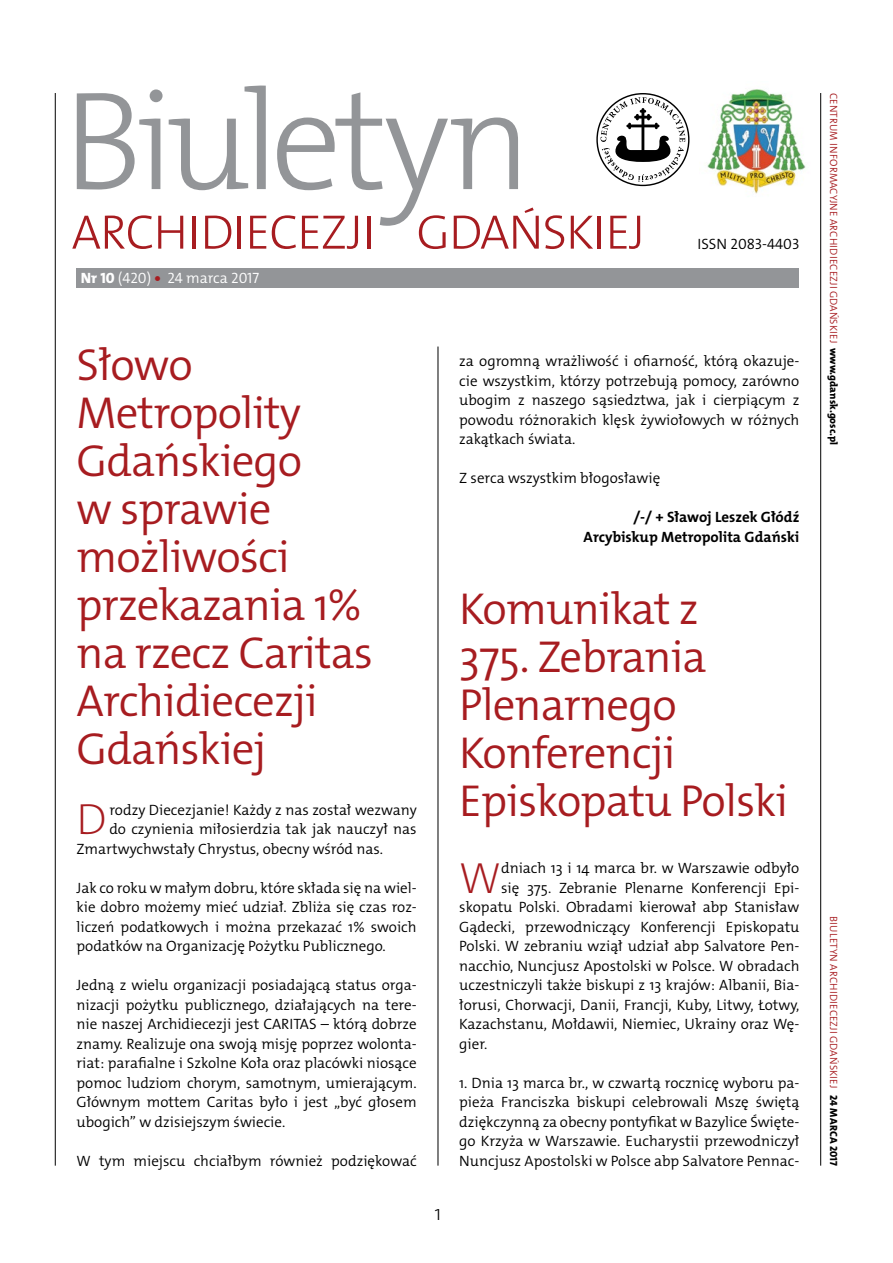
<style>
.page{position:relative;width:893px;height:1263px;background:#fff}
.page>*{position:absolute;margin:0;border:0;box-sizing:border-box;transform-origin:0 0}
.t1{font:45px/48px "The Mix HP4 Se Lig";letter-spacing:-.02em;color:#a71c20}
.t2{font:43.95px "The Mix HP2 Ex Lig";color:#a71c20}
.t3{font:21px "The Mix HP2 Ex Lig";color:#000}
.t4{font:15px/19.5px "The Mix HP4 Se Lig";color:#000;text-align:justify}
.t5{font:15px/19.5px "The Mix HP7 Bld";color:#000;text-align:right}
.t6{font:15px "The Mix HP4 Se Lig";color:#fff}
.t7{font:10.5px "The Mix HP4 Se Lig";letter-spacing:.015em;color:#a71c20}
.s1{font-family:"The Mix HP8 Ex Bld"}
.s2{font-family:"The Mix HP8 Ex Bld";color:#a71c20}
.s3{font-family:"The Mix HP8 Ex Bld";color:#000}
</style>
<div class="page">
<hr style="left:55px;top:93px;width:1px;height:1073px;background:#000">
<hr style="left:438px;top:347px;width:1px;height:819px;background:#000">
<hr style="left:820px;top:93px;width:1px;height:1073px;background:#000">
<svg style="left:77px;top:89px;width:86px;height:100px"></svg>
<svg style="left:169px;top:85px;width:97px;height:105px"></svg>
<svg style="left:72px;top:215px;width:80px;height:34px"></svg>
<svg style="left:158px;top:216px;width:25px;height:33px"></svg>
<hr style="left:193px;top:216px;width:3px;height:33px;background:#a71c20">
<svg style="left:205px;top:216px;width:26px;height:33px"></svg>
<hr style="left:238px;top:216px;width:3px;height:33px;background:#a71c20">
<svg style="left:250px;top:216px;width:16px;height:33px"></svg>
<svg style="left:272px;top:92px;width:267px;height:157px"></svg>
<svg style="left:545px;top:215px;width:19px;height:34px"></svg>
<svg style="left:571px;top:216px;width:22px;height:33px"></svg>
<hr style="left:598px;top:216px;width:3px;height:33px;background:#a71c20">
<svg style="left:610px;top:216px;width:30px;height:33px"></svg>
<img style="left:707px;top:89px;width:99px;height:105px">
<svg style="left:596px;top:93px;width:93px;height:93px"></svg>
<div style="left:77px;top:268px;width:722px;height:20px;background:#939598"></div>
<p class="t6" style="left:81px;top:268px;width:180px"><span class="s1">Nr 10</span> (420) <span class="s2">•</span> 24 marca 2017</p>
<p class="t4" style="left:697px;top:234px;width:103px">ISSN 2083-4403</p>
<h1 class="t1" style="left:77px;top:341px;width:298px">Słowo<br>Metropolity<br>Gdańskiego<br>w sprawie możliwości przekazania 1% na rzecz Caritas<br>Archidiecezji<br>Gdańskiej</h1>
<h2 class="t2" style="left:77px;top:791px;width:32px">D</h2>
<p class="t4" style="left:109px;top:800px;width:309px">rodzy Diecezjanie! Każdy z nas został wezwany</p>
<p class="t4" style="left:109px;top:819px;width:309px">do czynienia miłosierdzia tak jak nauczył nas</p>
<p class="t4" style="left:77px;top:839px;width:308px">Zmartwychwstały Chrystus, obecny wśród nas.</p>
<p class="t4" style="left:77px;top:878px;width:342px">Jak co roku w małym dobru, które składa się na wiel&shy;kie dobro możemy mieć udział. Zbliża się czas roz&shy;liczeń podatkowych i można przekazać 1% swoich podatków na Organizację Pożytku Publicznego.</p>
<p class="t4" style="left:77px;top:975px;width:342px">Jedną z wielu organizacji posiadającą status orga&shy;nizacji pożytku publicznego, działających na tere&shy;nie naszej Archidiecezji jest CARITAS – którą dobrze znamy. Realizuje ona swoją misję poprzez wolonta&shy;riat: parafialne i Szkolne Koła oraz placówki niosące pomoc ludziom chorym, samotnym, umierającym.<br>Głównym mottem Caritas było i jest „być głosem ubogich” w dzisiejszym świecie.</p>
<p class="t4" style="left:77px;top:1151px;width:342px">W tym miejscu chciałbym również podziękować</p>
<h3 class="t3" style="left:434px;top:1199px;width:9px">1</h3>
<p class="t4" style="left:459px;top:351px;width:342px">za ogromną wrażliwość i ofiarność, którą okazuje&shy;cie wszystkim, którzy potrzebują pomocy, zarówno ubogim z naszego sąsiedztwa, jak i cierpiącym z powodu różnorakich klęsk żywiołowych w różnych zakątkach świata.</p>
<p class="t4" style="left:459px;top:468px;width:202px">Z serca wszystkim błogosławię</p>
<p class="t5" style="left:584px;top:507px;width:217px">/-/ + Sławoj Leszek Głódź<br>Arcybiskup Metropolita Gdański</p>
<h1 class="t1" style="left:459px;top:585px;width:330px">Komunikat z<br>375. Zebrania<br>Plenarnego<br>Konferencji<br>Episkopatu Polski</h1>
<h2 class="t2" style="left:459px;top:849px;width:43px">W</h2>
<p class="t4" style="left:501px;top:858px;width:300px">dniach 13 i 14 marca br. w Warszawie odbyło</p>
<p class="t4" style="left:501px;top:878px;width:300px">się 375. Zebranie Plenarne Konferencji Epi-</p>
<p class="t4" style="left:459px;top:897px;width:342px">skopatu Polski. Obradami kierował abp Stanisław</p>
<p class="t4" style="left:459px;top:917px;width:342px">Gądecki, przewodniczący Konferencji Episkopatu</p>
<p class="t4" style="left:459px;top:936px;width:342px">Polski. W zebraniu wziął udział abp Salvatore Pen-</p>
<p class="t4" style="left:459px;top:956px;width:342px">nacchio, Nuncjusz Apostolski w Polsce. W obradach</p>
<p class="t4" style="left:459px;top:975px;width:342px">uczestniczyli także biskupi z 13 krajów: Albanii, Bia-</p>
<p class="t4" style="left:459px;top:995px;width:342px">łorusi, Chorwacji, Danii, Francji, Kuby, Litwy, Łotwy,</p>
<p class="t4" style="left:459px;top:1014px;width:342px">Kazachstanu, Mołdawii, Niemiec, Ukrainy oraz Wę-</p>
<p class="t4" style="left:459px;top:1034px;width:30px">gier.</p>
<p class="t4" style="left:459px;top:1073px;width:342px">1. Dnia 13 marca br., w czwartą rocznicę wyboru pa&shy;pieża Franciszka biskupi celebrowali Mszę świętą dziękczynną za obecny pontyfikat w Bazylice Święte&shy;go Krzyża w Warszawie. Eucharystii przewodniczył Nuncjusz Apostolski w Polsce abp Salvatore Pennac-</p>
<p class="t7" style="left:840px;top:93px;width:354px;rotate:90deg">Centrum Informacyjne Archi di ecezji Gdański ej <span class="s3">www.gdansk.gosc.pl</span></p>
<p class="t7" style="left:840px;top:916px;width:251px;rotate:90deg">Bi uletyn Archi di ecezji Gdański ej <span class="s3">24 marca 2017</span></p>
</div>
